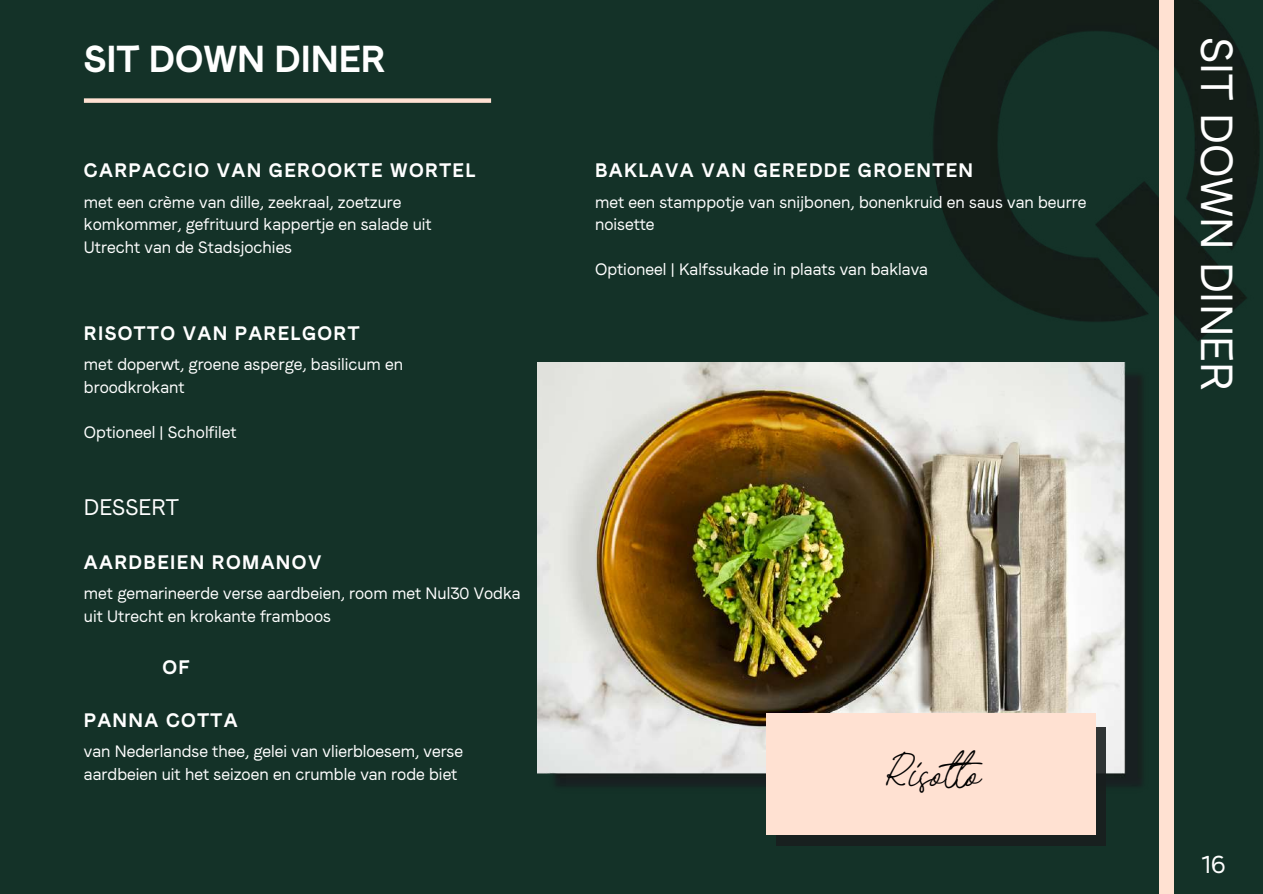
<style>
.page{position:relative;width:1263px;height:894px;background:#fff}
.page>*{position:absolute;margin:0;border:0;box-sizing:border-box;transform-origin:0 0}
.t1{font:49.5px "Quentin Sonata Script";color:#000}
.t2{font:44.85px "Faro Regular Lucky";color:#fff}
.t3{font:37.5px "Faro Bold Lucky";color:#fff}
.t4{font:24.75px "Faro Regular Lucky";color:#fff}
.t5{font:22.5px "Faro Regular Lucky";color:#fff}
.t6{font:19.5px "Faro Bold Lucky";letter-spacing:.07em;color:#fff}
.t7{font:16.5px/22.5px "Faro Regular Lucky";color:#fff}
</style>
<div class="page">
<div style="left:0;top:0;width:1263px;height:893px;background:#143228"></div>
<img style="left:933px;top:0;width:327px;height:380px">
<img style="left:538px;top:362px;width:610px;height:431px">
<div style="left:776px;top:727px;width:329px;height:117px;background:linear-gradient(to bottom,#323636,#101918)"></div>
<div style="left:767px;top:712px;width:329px;height:122px;background:#ffe1d2"></div>
<div style="left:1160px;top:875px;width:13px;height:18px;background:#ffe1d2"></div>
<div style="left:1160px;top:28px;width:13px;height:847px;background:#ffe1d2"></div>
<div style="left:1160px;top:1px;width:13px;height:27px;background:#ffe1d2"></div>
<div style="left:84px;top:98px;width:407px;height:5px;background:#ffe1d2"></div>
<h3 class="t3" style="left:84px;top:36px;width:303px">SIT DOWN DINER</h3>
<p class="t6" style="left:84px;top:159px;width:393px">CARPACCIO VAN GEROOKTE WORTEL</p>
<p class="t7" style="left:84px;top:191px;width:349px">met een crème van dille, zeekraal, zoetzure komkommer, gefrituurd kappertje en salade uit<br>Utrecht van de Stadsjochies</p>
<p class="t6" style="left:84px;top:321px;width:277px">RISOTTO VAN PARELGORT</p>
<p class="t7" style="left:84px;top:353px;width:321px">met doperwt, groene asperge, basilicum en broodkrokant</p>
<p class="t7" style="left:84px;top:420px;width:154px">Optioneel | Scholfilet</p>
<h3 class="t5" style="left:84px;top:493px;width:97px">DESSERT</h3>
<p class="t6" style="left:84px;top:550px;width:239px">AARDBEIEN ROMANOV</p>
<p class="t7" style="left:84px;top:582px;width:438px">met gemarineerde verse aardbeien, room met Nul30 Vodka uit Utrecht en krokante framboos</p>
<p class="t6" style="left:163px;top:654px;width:29px">OF</p>
<p class="t6" style="left:84px;top:708px;width:155px">PANNA COTTA</p>
<p class="t7" style="left:84px;top:740px;width:381px">van Nederlandse thee, gelei van vlierbloesem, verse aardbeien uit het seizoen en crumble van rode biet</p>
<p class="t6" style="left:595px;top:159px;width:380px">BAKLAVA VAN GEREDDE GROENTEN</p>
<p class="t7" style="left:595px;top:191px;width:493px">met een stamppotje van snijbonen, bonenkruid en saus van beurre noisette</p>
<p class="t7" style="left:595px;top:258px;width:334px">Optioneel | Kalfssukade in plaats van baklava</p>
<h1 class="t1" style="left:884px;top:748px;width:98px">Risot o</h1>
<h2 class="t2" style="left:1244px;top:37px;width:354px;rotate:90deg">SIT DOWN DINER</h2>
<h3 class="t4" style="left:1202px;top:848px;width:26px">16</h3>
</div>
